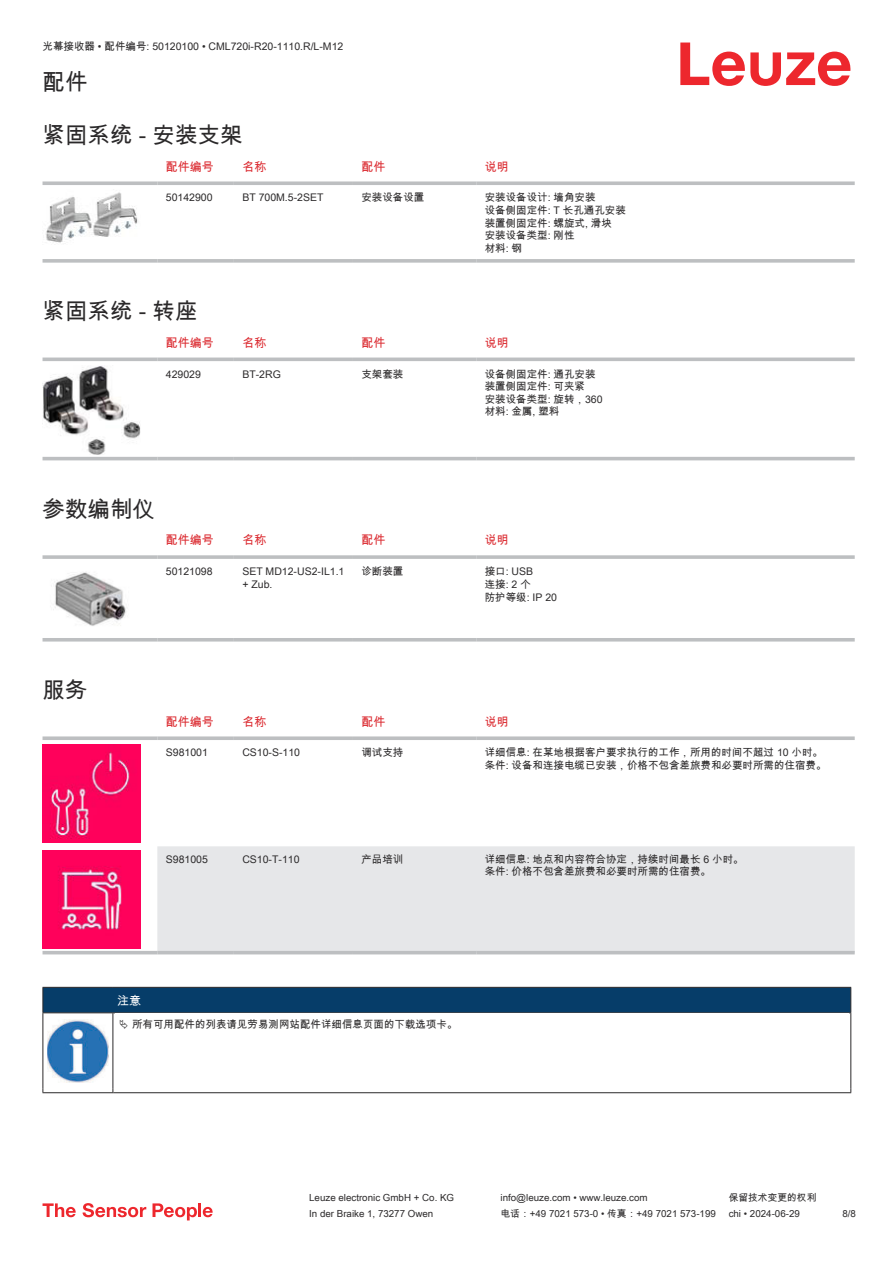
<style>
.page{position:relative;width:893px;height:1263px;background:#fff}
.page>*{position:absolute;margin:0;border:0;box-sizing:border-box;transform-origin:0 0}
.t1{font:22.5px "Arial Unicode MS";color:#2b292a}
.t2{font:12px "Arial Unicode MS";color:#db2a30}
.t3{font:12px "Arial Unicode MS";color:#fff}
.t4{font:10.5px/12.6px "Arial Unicode MS";color:#2b292a}
.t5{font:9.75px "Arial Unicode MS";color:#2b292a}
</style>
<div class="page">
<svg style="left:680px;top:43px;width:170px;height:43px"></svg>
<svg style="left:43px;top:181px;width:114px;height:4px"></svg>
<svg style="left:157px;top:181px;width:77px;height:4px"></svg>
<svg style="left:234px;top:181px;width:119px;height:4px"></svg>
<svg style="left:353px;top:181px;width:123px;height:4px"></svg>
<svg style="left:476px;top:181px;width:379px;height:4px;background:#c4c6c8"></svg>
<svg style="left:43px;top:259px;width:114px;height:4px"></svg>
<svg style="left:157px;top:259px;width:77px;height:4px"></svg>
<svg style="left:234px;top:259px;width:119px;height:4px"></svg>
<svg style="left:353px;top:259px;width:123px;height:4px"></svg>
<svg style="left:476px;top:259px;width:379px;height:4px;background:#c3c5c7"></svg>
<img style="left:46px;top:192px;width:92px;height:51px">
<svg style="left:43px;top:428px;width:812px;height:33px"></svg>
<svg style="left:43px;top:357px;width:114px;height:4px"></svg>
<svg style="left:157px;top:357px;width:77px;height:4px"></svg>
<svg style="left:234px;top:357px;width:119px;height:4px"></svg>
<svg style="left:353px;top:357px;width:123px;height:4px"></svg>
<svg style="left:476px;top:357px;width:379px;height:4px;background:#c5c7c9"></svg>
<hr style="left:43px;top:457px;width:114px;height:3px;background:#bdbfc1">
<hr style="left:157px;top:457px;width:77px;height:3px;background:#bdbfc1">
<hr style="left:234px;top:457px;width:119px;height:3px;background:#bdbfc1">
<hr style="left:353px;top:457px;width:123px;height:3px;background:#bdbfc1">
<hr style="left:476px;top:457px;width:379px;height:3px;background:#bdbfc1">
<img style="left:43px;top:366px;width:97px;height:88px">
<svg style="left:43px;top:641px;width:812px;height:1px"></svg>
<svg style="left:43px;top:555px;width:114px;height:4px"></svg>
<svg style="left:157px;top:555px;width:77px;height:4px"></svg>
<svg style="left:234px;top:555px;width:119px;height:4px"></svg>
<svg style="left:353px;top:555px;width:123px;height:4px"></svg>
<svg style="left:476px;top:555px;width:379px;height:4px;background:#c3c5c7"></svg>
<hr style="left:43px;top:638px;width:114px;height:3px;background:#bdbfc1">
<hr style="left:157px;top:638px;width:77px;height:3px;background:#bdbfc1">
<hr style="left:234px;top:638px;width:119px;height:3px;background:#bdbfc1">
<hr style="left:353px;top:638px;width:123px;height:3px;background:#bdbfc1">
<hr style="left:476px;top:638px;width:379px;height:3px;background:#bdbfc1">
<img style="left:53px;top:572px;width:73px;height:54px">
<svg style="left:43px;top:744px;width:812px;height:211px"></svg>
<div style="left:157px;top:846px;width:698px;height:105px;background:#e6e7e9"></div>
<svg style="left:43px;top:736px;width:114px;height:4px"></svg>
<svg style="left:157px;top:736px;width:77px;height:4px"></svg>
<svg style="left:234px;top:736px;width:119px;height:4px"></svg>
<svg style="left:353px;top:736px;width:123px;height:4px"></svg>
<svg style="left:476px;top:736px;width:379px;height:4px;background:#c4c6c8"></svg>
<hr style="left:43px;top:951px;width:114px;height:3px;background:#bdbfc1">
<hr style="left:157px;top:951px;width:77px;height:3px;background:#bdbfc1">
<hr style="left:234px;top:951px;width:119px;height:3px;background:#bdbfc1">
<hr style="left:353px;top:951px;width:123px;height:3px;background:#bdbfc1">
<hr style="left:476px;top:951px;width:379px;height:3px;background:#bdbfc1">
<img style="left:43px;top:744px;width:97px;height:98px">
<img style="left:43px;top:850px;width:97px;height:98px">
<div style="left:43px;top:987px;width:808px;height:26px;background:#063d69"></div>
<hr style="left:113px;top:1012px;width:738px;height:1px;background:#2b292a">
<hr style="left:43px;top:1013px;width:1px;height:75px;background:#2b292a">
<hr style="left:113px;top:1013px;width:1px;height:75px;background:#2b292a">
<hr style="left:850px;top:1013px;width:1px;height:75px;background:#2b292a">
<hr style="left:43px;top:1092px;width:70px;height:1px;background:#2b292a">
<hr style="left:113px;top:1092px;width:738px;height:1px;background:#2b292a">
<img style="left:47px;top:1019px;width:61px;height:63px">
<svg style="left:43px;top:1203px;width:33px;height:14px"></svg>
<svg style="left:83px;top:1203px;width:63px;height:14px"></svg>
<svg style="left:153px;top:1203px;width:44px;height:17px"></svg>
<hr style="left:198px;top:1203px;width:3px;height:14px;background:#ed272d">
<svg style="left:203px;top:1207px;width:10px;height:10px"></svg>
<p class="t4" style="left:43px;top:40px;width:302px">光幕接收器 • 配件编号: 50120100 • CML720i-R20-1110.R/L-M12</p>
<h1 class="t1" style="left:43px;top:66px;width:46px">配件</h1>
<h1 class="t1" style="left:43px;top:119px;width:202px">紧固系统 - 安装支架</h1>
<p class="t2" style="left:166px;top:158px;width:49px">配件编号</p>
<p class="t2" style="left:242px;top:158px;width:25px">名称</p>
<p class="t2" style="left:361px;top:158px;width:25px">配件</p>
<p class="t2" style="left:485px;top:158px;width:25px">说明</p>
<p class="t4" style="left:166px;top:191px;width:48px">50142900</p>
<p class="t4" style="left:242px;top:191px;width:83px">BT 700M.5-2SET</p>
<p class="t4" style="left:361px;top:191px;width:64px">安装设备设置</p>
<p class="t4" style="left:485px;top:191px;width:143px">安装设备设计: 墙角安装<br>设备侧固定件: T 长孔通孔安装装置侧固定件: 螺旋式, 滑块<br>安装设备类型: 刚性<br>材料: 钢</p>
<h1 class="t1" style="left:43px;top:295px;width:157px">紧固系统 - 转座</h1>
<p class="t2" style="left:166px;top:334px;width:49px">配件编号</p>
<p class="t2" style="left:242px;top:334px;width:25px">名称</p>
<p class="t2" style="left:361px;top:334px;width:25px">配件</p>
<p class="t2" style="left:485px;top:334px;width:25px">说明</p>
<p class="t4" style="left:166px;top:367px;width:37px">429029</p>
<p class="t4" style="left:242px;top:367px;width:40px">BT-2RG</p>
<p class="t4" style="left:361px;top:367px;width:43px">支架套装</p>
<p class="t4" style="left:485px;top:367px;width:119px">设备侧固定件: 通孔安装装置侧固定件: 可夹紧<br>安装设备类型: 旋转，360材料: 金属, 塑料</p>
<h1 class="t1" style="left:43px;top:493px;width:114px">参数编制仪</h1>
<p class="t2" style="left:166px;top:531px;width:49px">配件编号</p>
<p class="t2" style="left:242px;top:531px;width:25px">名称</p>
<p class="t2" style="left:361px;top:531px;width:25px">配件</p>
<p class="t2" style="left:485px;top:531px;width:25px">说明</p>
<p class="t4" style="left:166px;top:565px;width:48px">50121098</p>
<p class="t4" style="left:242px;top:565px;width:104px">SET MD12-US2- IL1.1 + Zub.</p>
<p class="t4" style="left:361px;top:565px;width:43px">诊断装置</p>
<p class="t4" style="left:485px;top:565px;width:74px">接口: USB<br>连接: 2 个<br>防护等级: IP 20</p>
<h1 class="t1" style="left:43px;top:674px;width:46px">服务</h1>
<p class="t2" style="left:166px;top:713px;width:49px">配件编号</p>
<p class="t2" style="left:242px;top:713px;width:25px">名称</p>
<p class="t2" style="left:361px;top:713px;width:25px">配件</p>
<p class="t2" style="left:485px;top:713px;width:25px">说明</p>
<p class="t4" style="left:166px;top:746px;width:44px">S981001</p>
<p class="t4" style="left:242px;top:746px;width:59px">CS10-S-110</p>
<p class="t4" style="left:361px;top:746px;width:43px">调试支持</p>
<p class="t4" style="left:485px;top:746px;width:343px">详细信息: 在某地根据客户要求执行的工作，所用的时间不超过 10 小时。条件: 设备和连接电缆已安装，价格不包含差旅费和必要时所需的住宿费。</p>
<p class="t4" style="left:166px;top:852px;width:44px">S981005</p>
<p class="t4" style="left:242px;top:852px;width:59px">CS10-T-110</p>
<p class="t4" style="left:361px;top:852px;width:43px">产品培训</p>
<p class="t4" style="left:485px;top:852px;width:261px">详细信息: 地点和内容符合协定，持续时间最长 6 小时。条件: 价格不包含差旅费和必要时所需的住宿费。</p>
<p class="t3" style="left:117px;top:992px;width:25px">注意</p>
<p class="t4" style="left:132px;top:1017px;width:327px">所有可用配件的列表请见劳易测网站配件详细信息页面的下载选项卡。</p>
<p class="t5" style="left:309px;top:1191px;width:146px">Leuze electronic GmbH + Co. KG</p>
<p class="t5" style="left:501px;top:1191px;width:149px">info@leuze.com • www.leuze.com</p>
<p class="t5" style="left:729px;top:1191px;width:89px">保留技术变更的权利</p>
<p class="t5" style="left:309px;top:1206px;width:126px">In der Braike 1, 73277 Owen</p>
<p class="t5" style="left:501px;top:1206px;width:217px">电话：+49 7021 573-0 • 传真：+49 7021 573-199</p>
<p class="t5" style="left:729px;top:1206px;width:73px">chi • 2024-06-29</p>
<p class="t5" style="left:842px;top:1206px;width:15px">8/8</p>
</div>
